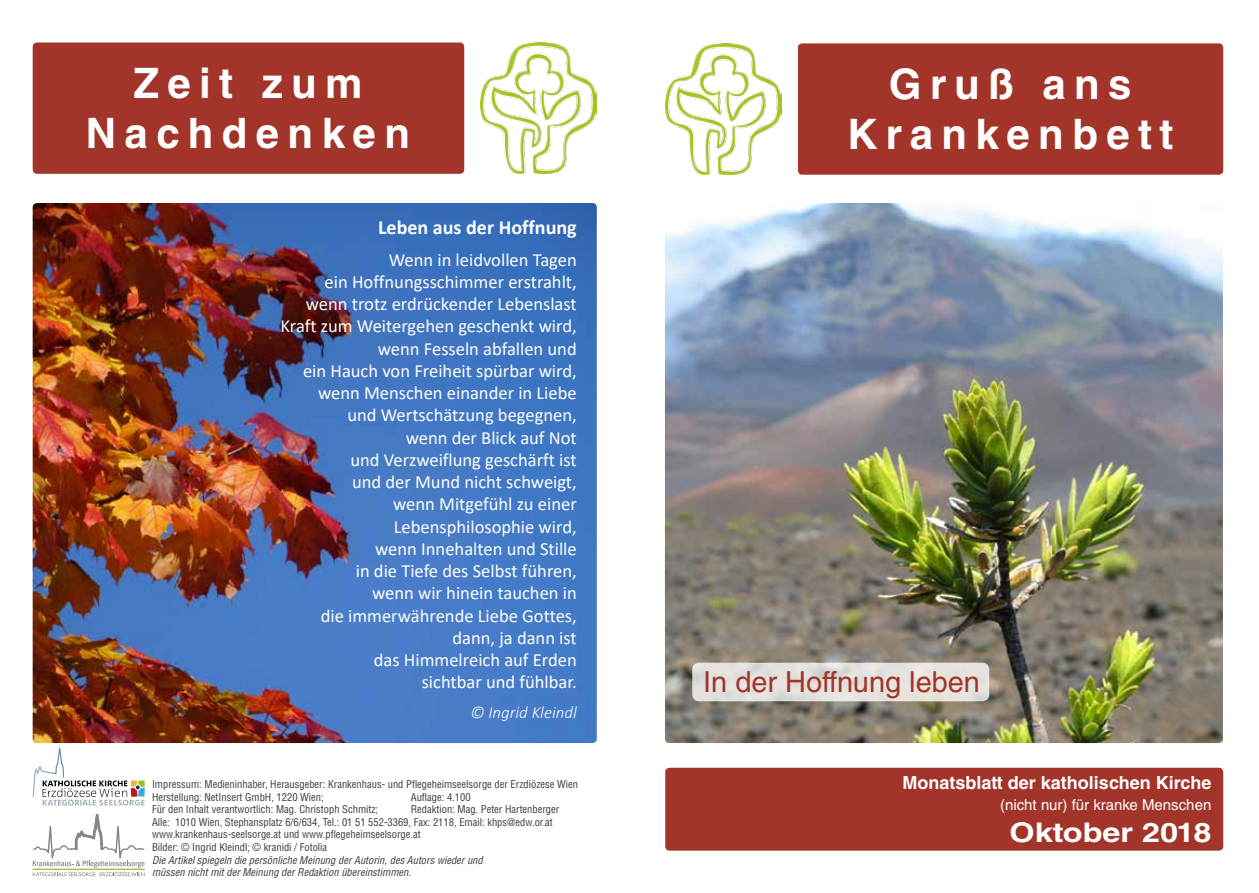
<style>
.page{position:relative;width:1259px;height:893px;background:#fff}
.page>*{position:absolute;margin:0;border:0;box-sizing:border-box;transform-origin:0 0}
.t1{font:700 42px/50.4px "Helvetica LT Std";letter-spacing:.2em;color:#fff;text-align:center}
.t2{font:28.95px "Helvetica LT Std";color:#a2342a}
.t3{font:700 27px "Helvetica LT Std";color:#fff;scale:1.2 1}
.t4{font:700 20.1px "Calibri";color:#fff}
.t5{font:18.6px/22.2px "Calibri";color:#fff;text-align:right}
.t6{font:700 18px "Helvetica LT Std";color:#fff}
.t7{font:italic 300 16.95px "Calibri";color:#fff}
.t8{font:15px "Helvetica LT Std";color:#fff}
.t9{font:condensed 10.5px/12.6px "Helvetica LT Std";color:#3c3c3b}
.t10{font:italic condensed 10.5px/12.6px "Helvetica LT Std";color:#3c3c3b}
</style>
<div class="page">
<img style="left:33px;top:203px;width:564px;height:540px">
<img style="left:665px;top:203px;width:558px;height:540px">
<div style="left:798px;top:43px;width:425px;height:132px;background:#a2342a;border-radius:4px"></div>
<div style="left:665px;top:768px;width:558px;height:83px;background:#a2342a;border-radius:4px"></div>
<img style="left:665px;top:43px;width:116px;height:132px">
<div style="left:33px;top:43px;width:431px;height:131px;background:#a2342a;border-radius:4px"></div>
<img style="left:480px;top:43px;width:117px;height:131px">
<img style="left:33px;top:747px;width:31px;height:50px">
<svg style="left:43px;top:780px;width:102px;height:25px"></svg>
<svg style="left:33px;top:814px;width:111px;height:62px"></svg>
<svg style="left:692px;top:663px;width:297px;height:38px;background:#e3e1de"></svg>
<h1 class="t1" style="left:86px;top:57px;width:326px">Zeit zum<br>Nachdenken</h1>
<p class="t4" style="left:378px;top:213px;width:200px">Leben aus der Hoffnung</p>
<p class="t5" style="left:281px;top:248px;width:298px">Wenn in leidvollen Tagen<br>ein Hoffnungsschimmer erstrahlt, wenn trotz erdrückender Lebenslast<br>Kraft zum Weitergehen geschenkt wird, wenn Fesseln abfallen und<br>ein Hauch von Freiheit spürbar wird, wenn Menschen einander in Liebe<br>und Wertschätzung begegnen,<br>wenn der Blick auf Not<br>und Verzweiflung geschärft ist<br>und der Mund nicht schweigt,<br>wenn Mitgefühl zu einer<br>Lebensphilosophie wird,<br>wenn Innehalten und Stille<br>in die Tiefe des Selbst führen,<br>wenn wir hinein tauchen in<br>die immerwährende Liebe Gottes, dann, ja dann ist<br>das Himmelreich auf Erden<br>sichtbar und fühlbar.</p>
<p class="t7" style="left:470px;top:702px;width:108px">© Ingrid Kleindl</p>
<p class="t9" style="left:152px;top:778px;width:427px">Impressum: Medieninhaber, Herausgeber: Krankenhaus- und Pflegeheimseelsorge der Erzdiözese Wien<br>Herstellung: NetInsert GmbH, 1220 Wien;</p>
<p class="t9" style="left:411px;top:790px;width:61px">Auflage: 4.100</p>
<p class="t9" style="left:152px;top:803px;width:228px">Für den Inhalt verantwortlich: Mag. Christoph Schmitz;</p>
<p class="t9" style="left:152px;top:803px;width:409px;text-indent:259px">Redaktion: Mag. Peter Hartenberger Alle: 1010 Wien, Stephansplatz 6/6/634, Tel.: 01 51 552-3369, Fax: 2118, Email: khps@edw.or.at www.krankenhaus-seelsorge.at und www.pflegeheimseelsorge.at<br>Bilder: © Ingrid Kleindl; © kranidi / Fotolia</p>
<p class="t10" style="left:152px;top:854px;width:332px">Die Artikel spiegeln die persönliche Meinung der Autorin, des Autors wieder und müssen nicht mit der Meinung der Redaktion übereinstimmen.</p>
<h1 class="t1" style="left:847px;top:58px;width:328px">Gruß ans<br>Krankenbett</h1>
<h2 class="t2" style="left:703px;top:665px;width:278px">In der Hoffnung leben</h2>
<p class="t6" style="left:902px;top:772px;width:310px">Monatsblatt der katholischen Kirche</p>
<p class="t8" style="left:1000px;top:796px;width:213px">(nicht nur) für kranke Menschen</p>
<h3 class="t3" style="left:1009px;top:816px;width:170px">Oktober 2018</h3>
</div>
